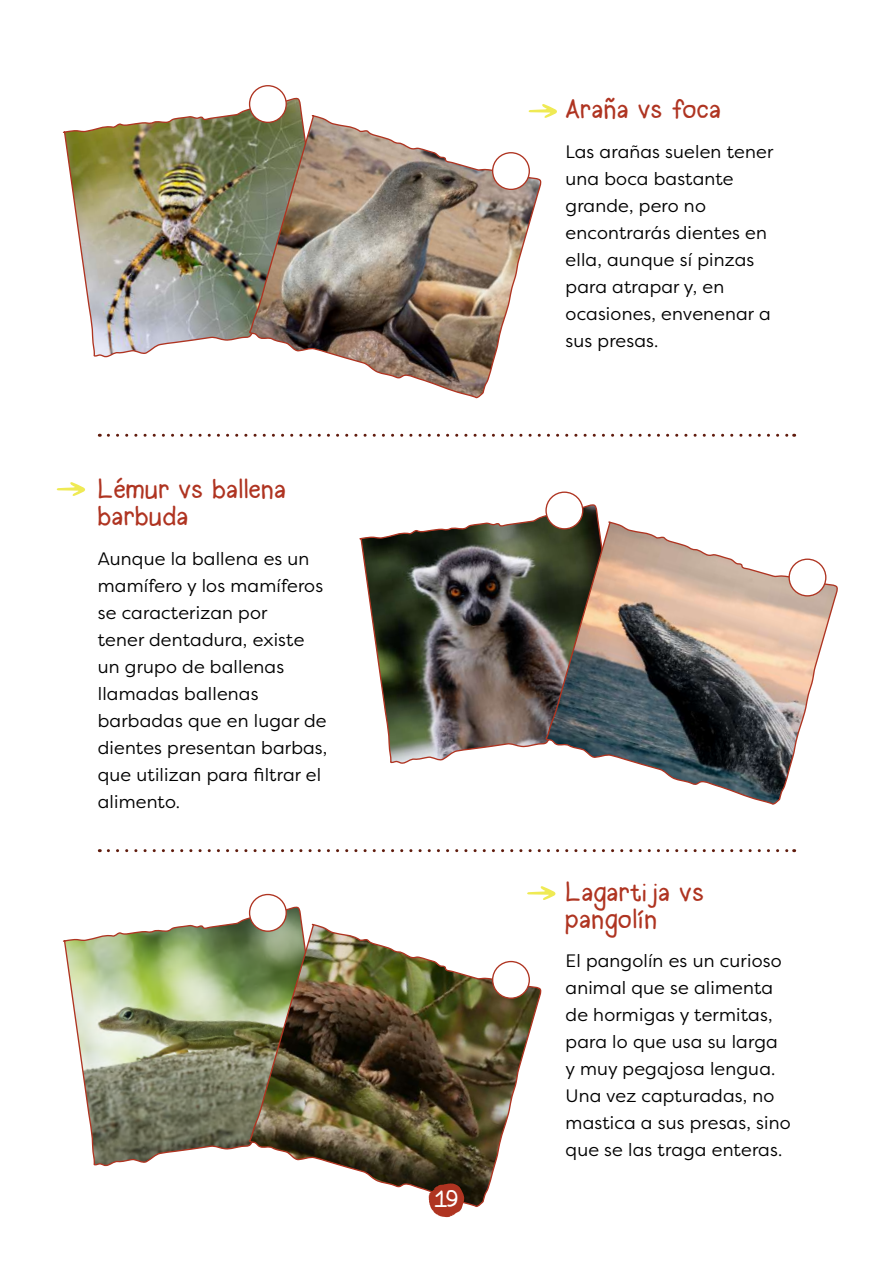
<style>
.page{position:relative;width:893px;height:1263px;background:#fff}
.page>*{position:absolute;margin:0;border:0;box-sizing:border-box;transform-origin:0 0}
.t1{font:27px/27px "Halogen";letter-spacing:.01em;color:#af3421}
.t2{font:24px "Halogen";color:#fff}
.t3{font:18px/27px "Filson Pro";letter-spacing:.01em;color:#000}
</style>
<div class="page">
<img style="left:62px;top:95px;width:240px;height:263px">
<img style="left:359px;top:502px;width:240px;height:262px">
<img style="left:63px;top:904px;width:239px;height:262px">
<img style="left:248px;top:114px;width:293px;height:285px">
<img style="left:544px;top:520px;width:294px;height:285px">
<img style="left:248px;top:923px;width:293px;height:284px">
<div style="left:250px;top:86px;width:36px;height:36px;background:#fff;border-radius:50%"></div>
<div style="left:249px;top:85px;width:38px;height:38px;border:1px solid #af3421;border-radius:50%"></div>
<div style="left:546px;top:492px;width:37px;height:37px;background:#fff;border-radius:50%"></div>
<div style="left:545px;top:491px;width:38px;height:38px;border:1px solid #af3421;border-radius:50%"></div>
<div style="left:250px;top:894px;width:36px;height:37px;background:#fff;border-radius:50%"></div>
<div style="left:249px;top:894px;width:38px;height:38px;border:1px solid #af3421;border-radius:50%"></div>
<div style="left:493px;top:153px;width:36px;height:36px;background:#fff;border-radius:50%"></div>
<div style="left:492px;top:152px;width:38px;height:38px;border:1px solid #af3421;border-radius:50%"></div>
<div style="left:789px;top:559px;width:37px;height:37px;background:#fff;border-radius:50%"></div>
<div style="left:788px;top:558px;width:38px;height:38px;border:1px solid #af3421;border-radius:50%"></div>
<div style="left:493px;top:961px;width:36px;height:37px;background:#fff;border-radius:50%"></div>
<div style="left:492px;top:961px;width:38px;height:38px;border:1px solid #af3421;border-radius:50%"></div>
<svg style="left:108px;top:434px;width:687px;height:3px"></svg>
<svg style="left:108px;top:849px;width:687px;height:3px"></svg>
<svg style="left:57px;top:482px;width:28px;height:14px"></svg>
<svg style="left:528px;top:104px;width:29px;height:14px"></svg>
<svg style="left:527px;top:886px;width:29px;height:14px"></svg>
<svg style="left:429px;top:1183px;width:35px;height:34px"></svg>
<h1 class="t1" style="left:98px;top:477px;width:190px">Lémur vs ballena barbuda</h1>
<p class="t3" style="left:98px;top:545px;width:231px">Aunque la ballena es un mamífero y los mamíferos se caracterizan por<br>tener dentadura, existe un grupo de ballenas llamadas ballenas barbadas que en lugar de dientes presentan barbas, que utilizan para filtrar el alimento.</p>
<h1 class="t1" style="left:566px;top:97px;width:157px">Araña vs foca</h1>
<p class="t3" style="left:566px;top:138px;width:209px">Las arañas suelen tener una boca bastante grande, pero no encontrarás dientes en ella, aunque sí pinzas para atrapar y, en ocasiones, envenenar a sus presas.</p>
<h2 class="t2" style="left:434px;top:1184px;width:27px">19</h2>
<h1 class="t1" style="left:566px;top:879px;width:140px">Lagartija vs pangolín</h1>
<p class="t3" style="left:566px;top:947px;width:227px">El pangolín es un curioso animal que se alimenta de hormigas y termitas, para lo que usa su larga y muy pegajosa lengua.<br>Una vez capturadas, no mastica a sus presas, sino que se las traga enteras.</p>
</div>
